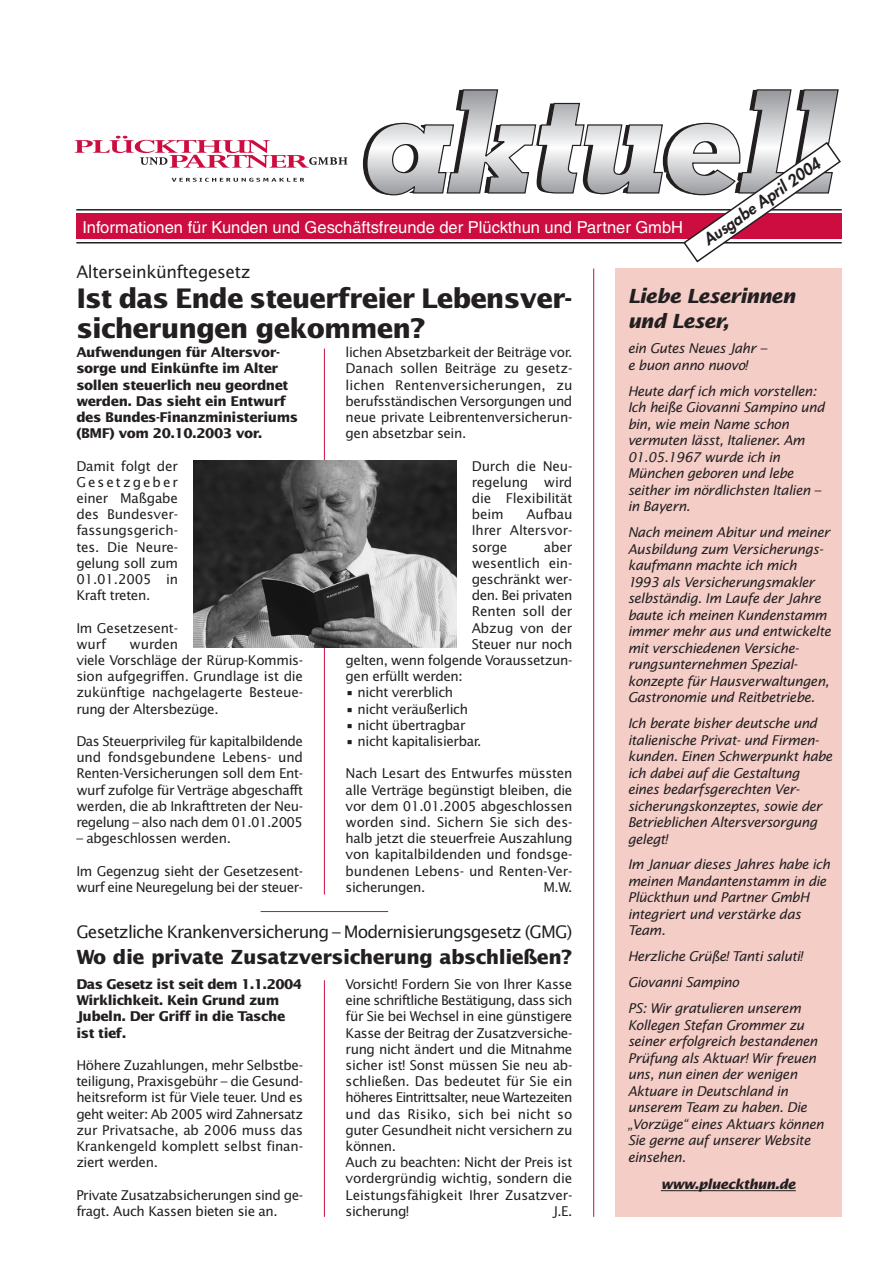
<style>
.page{position:relative;width:893px;height:1263px;background:#fff}
.page>*{position:absolute;margin:0;border:0;box-sizing:border-box;transform-origin:0 0}
.t1{font:700 27px/30px "Lucida Sans";letter-spacing:-.035em;color:#231f20}
.t2{font:700 19.5px "Lucida Sans";letter-spacing:-.03em;color:#231f20}
.t3{font:italic 700 19.5px/24.3px "Lucida Sans";letter-spacing:-.035em;color:#231f20}
.t4{font:17.25px "Lucida Sans";letter-spacing:-.05em;color:#231f20}
.t5{font:17.25px "Lucida Sans";letter-spacing:-.025em;color:#231f20}
.t6{font:16.5px "Helvetica";color:#fff}
.t7{font:italic 800 15.6px "Futura";color:#231f20}
.t8{font:13.5px/16.2px "Lucida Sans";letter-spacing:-.03em;color:#231f20;text-align:justify}
.t9{font:italic 13.5px/16.5px "Lucida Sans";letter-spacing:-.03em;color:#231f20}
.t10{font:700 13.5px/16.2px "Lucida Sans";letter-spacing:-.035em;color:#231f20}
.t11{font:italic 700 13.5px "Lucida Sans";letter-spacing:-.035em;color:#231f20}
</style>
<div class="page">
<div style="left:615px;top:269px;width:227px;height:948px;background:#f4cdc7"></div>
<hr style="left:661px;top:1190px;width:34px;height:1px;background:#231f20">
<hr style="left:694px;top:1190px;width:102px;height:1px;background:#231f20">
<div style="left:76px;top:213px;width:766px;height:26px;background:#cd0d40"></div>
<hr style="left:76px;top:209px;width:766px;height:2px;background:#231f20">
<hr style="left:76px;top:242px;width:766px;height:1px;background:#231f20">
<svg style="left:363px;top:89px;width:479px;height:174px"></svg>
<hr style="left:593px;top:269px;width:1px;height:948px;background:#cd0d40">
<svg style="left:172px;top:178px;width:132px;height:4px"></svg>
<svg style="left:74px;top:136px;width:274px;height:32px"></svg>
<hr style="left:324px;top:349px;width:1px;height:545px;background:#cd0d40">
<hr style="left:324px;top:980px;width:1px;height:237px;background:#cd0d40">
<hr style="left:261px;top:911px;width:127px;height:1px;background:#cd0d40">
<img style="left:193px;top:461px;width:264px;height:187px">
<p class="t6" style="left:82px;top:221px;width:602px">Informationen für Kunden und Geschäftsfreunde der Plückthun und Partner GmbH</p>
<p class="t7" style="left:701px;top:235px;width:140px;rotate:-35deg">Ausgabe April 2004</p>
<p class="t5" style="left:76px;top:264px;width:176px">Alterseinkünftegesetz</p>
<h1 class="t1" style="left:76px;top:285px;width:498px">Ist das Ende steuerfreier Lebensver&shy;sicherungen gekommen?</h1>
<p class="t10" style="left:76px;top:345px;width:223px">Aufwendungen für Altersvor&shy;sorge und Einkünfte im Alter sollen steuerlich neu geordnet werden. Das sieht ein Entwurf des Bundes-Finanzministeriums (BMF) vom 20.10.2003 vor.</p>
<p class="t8" style="left:76px;top:458px;width:103px">Damit folgt der Gesetzgeber einer Maßgabe des Bundesver&shy;fassungsgerich&shy;tes. Die Neure&shy;gelung soll zum 01.01.2005 in Kraft treten.</p>
<p class="t8" style="left:76px;top:620px;width:103px">Im Gesetzesent&shy;wurf</p>
<p class="t8" style="left:76px;top:637px;width:228px;text-align:left;text-indent:53px">wurden<br>viele Vorschläge der Rürup-Kommis&shy;sion aufgegriffen. Grundlage ist die zukünftige nachgelagerte Besteue&shy;rung der Altersbezüge.</p>
<p class="t8" style="left:76px;top:734px;width:228px">Das Steuerprivileg für kapitalbildende und fondsgebundene Lebens- und Renten-Versicherungen soll dem Ent&shy;wurf zufolge für Verträge abgeschafft werden, die ab Inkrafttreten der Neu&shy;regelung – also nach dem 01.01.2005</p>
<p class="t8" style="left:76px;top:831px;width:156px">– abgeschlossen werden.</p>
<p class="t8" style="left:76px;top:863px;width:228px">Im Gegenzug sieht der Gesetzesent&shy;wurf eine Neuregelung bei der steuer-</p>
<p class="t8" style="left:346px;top:345px;width:228px">lichen Absetzbarkeit der Beiträge vor.<br>Danach sollen Beiträge zu gesetz&shy;lichen Rentenversicherungen, zu berufsständischen Versorgungen und neue private Leibrentenversicherun&shy;gen absetzbar sein.</p>
<p class="t8" style="left:472px;top:458px;width:102px">Durch die Neu&shy;regelung wird die Flexibilität beim</p>
<p class="t8" style="left:472px;top:507px;width:102px;text-indent:55px">Aufbau Ihrer Altersvor&shy;sorge</p>
<p class="t8" style="left:544px;top:539px;width:30px">aber</p>
<p class="t8" style="left:472px;top:556px;width:102px">wesentlich ein-</p>
<p class="t8" style="left:472px;top:572px;width:102px">geschränkt wer-</p>
<p class="t8" style="left:472px;top:588px;width:102px">den. Bei privaten</p>
<p class="t8" style="left:472px;top:604px;width:102px">Renten soll der</p>
<p class="t8" style="left:472px;top:620px;width:102px">Abzug von der</p>
<p class="t8" style="left:472px;top:637px;width:102px">Steuer nur noch</p>
<p class="t8" style="left:346px;top:653px;width:228px">gelten, wenn folgende Voraussetzun-</p>
<p class="t8" style="left:346px;top:669px;width:119px">gen erfüllt werden:</p>
<p class="t8" style="left:346px;top:685px;width:109px">• nicht vererblich</p>
<p class="t8" style="left:346px;top:701px;width:124px">• nicht veräußerlich</p>
<p class="t8" style="left:346px;top:718px;width:121px">• nicht übertragbar</p>
<p class="t8" style="left:346px;top:734px;width:137px">• nicht kapitalisierbar.</p>
<p class="t8" style="left:346px;top:766px;width:228px">Nach Lesart des Entwurfes müssten alle Verträge begünstigt bleiben, die vor dem 01.01.2005 abgeschlossen worden sind. Sichern Sie sich des&shy;halb jetzt die steuerfreie Auszahlung von kapitalbildenden und fondsge&shy;bundenen Lebens- und Renten-Ver&shy;sicherungen.</p>
<p class="t8" style="left:543px;top:880px;width:31px">M.W.</p>
<p class="t4" style="left:76px;top:925px;width:498px">Gesetzliche Krankenversicherung – Modernisierungsgesetz (GMG)</p>
<h2 class="t2" style="left:76px;top:949px;width:498px">Wo die private Zusatzversicherung abschließen?</h2>
<p class="t10" style="left:76px;top:977px;width:227px">Das Gesetz ist seit dem 1.1.2004<br>Wirklichkeit. Kein Grund zum<br>Jubeln. Der Griff in die Tasche ist tief.</p>
<p class="t8" style="left:76px;top:1058px;width:228px">Höhere Zuzahlungen, mehr Selbstbe&shy;teiligung, Praxisgebühr – die Gesund&shy;heitsreform ist für Viele teuer. Und es geht weiter: Ab 2005 wird Zahnersatz zur Privatsache, ab 2006 muss das Krankengeld komplett selbst finan&shy;ziert werden.</p>
<p class="t8" style="left:76px;top:1187px;width:228px">Private Zusatzabsicherungen sind ge&shy;fragt. Auch Kassen bieten sie an.</p>
<p class="t8" style="left:346px;top:977px;width:228px;text-align:left">Vorsicht! Fordern Sie von Ihrer Kasse eine schriftliche Bestätigung, dass sich für Sie bei Wechsel in eine günstigere Kasse der Beitrag der Zusatzversiche&shy;rung nicht ändert und die Mitnahme sicher ist! Sonst müssen Sie neu ab&shy;schließen. Das bedeutet für Sie ein höheres Eintrittsalter, neue Wartezeiten und das Risiko, sich bei nicht so guter Gesundheit nicht versichern zu können.<br>Auch zu beachten: Nicht der Preis ist vordergründig wichtig, sondern die Leistungsfähigkeit Ihrer Zusatzver&shy;sicherung!</p>
<p class="t8" style="left:554px;top:1204px;width:20px">J.E.</p>
<h2 class="t3" style="left:628px;top:285px;width:169px">Liebe Leserinnen und Leser,</h2>
<p class="t9" style="left:628px;top:341px;width:140px">ein Gutes Neues Jahr – e buon anno nuovo!</p>
<p class="t9" style="left:628px;top:384px;width:198px">Heute darf ich mich vorstellen:<br>Ich heiße Giovanni Sampino und bin, wie mein Name schon vermuten lässt, Italiener. Am<br>01.05.1967 wurde ich in<br>München geboren und lebe seither im nördlichsten Italien – in Bayern.</p>
<p class="t9" style="left:628px;top:525px;width:205px">Nach meinem Abitur und meiner<br>Ausbildung zum Versicherungs&shy;kaufmann machte ich mich<br>1993 als Versicherungsmakler selbständig. Im Laufe der Jahre baute ich meinen Kundenstamm immer mehr aus und entwickelte mit verschiedenen Versiche&shy;rungsunternehmen Spezial&shy;konzepte für Hausverwaltungen,<br>Gastronomie und Reitbetriebe.</p>
<p class="t9" style="left:628px;top:716px;width:206px">Ich berate bisher deutsche und italienische Privat- und Firmen&shy;kunden. Einen Schwerpunkt habe ich dabei auf die Gestaltung eines bedarfsgerechten Ver&shy;sicherungskonzeptes, sowie der<br>Betrieblichen Altersversorgung gelegt!</p>
<p class="t9" style="left:628px;top:857px;width:204px">Im Januar dieses Jahres habe ich meinen Mandantenstamm in die<br>Plückthun und Partner GmbH integriert und verstärke das<br>Team.</p>
<p class="t9" style="left:628px;top:944px;width:176px;line-height:25.8px">Herzliche Grüße! Tanti saluti!<br>Giovanni Sampino<br>PS: Wir gratulieren unserem</p>
<p class="t9" style="left:628px;top:1017px;width:198px">Kollegen Stefan Grommer zu seiner erfolgreich bestandenen<br>Prüfung als Aktuar! Wir freuen uns, nun einen der wenigen<br>Aktuare in Deutschland in unserem Team zu haben. Die „Vorzüge“ eines Aktuars können<br>Sie gerne auf unserer Website einsehen.</p>
<p class="t11" style="left:661px;top:1179px;width:136px">www.plueckthun.de</p>
</div>
